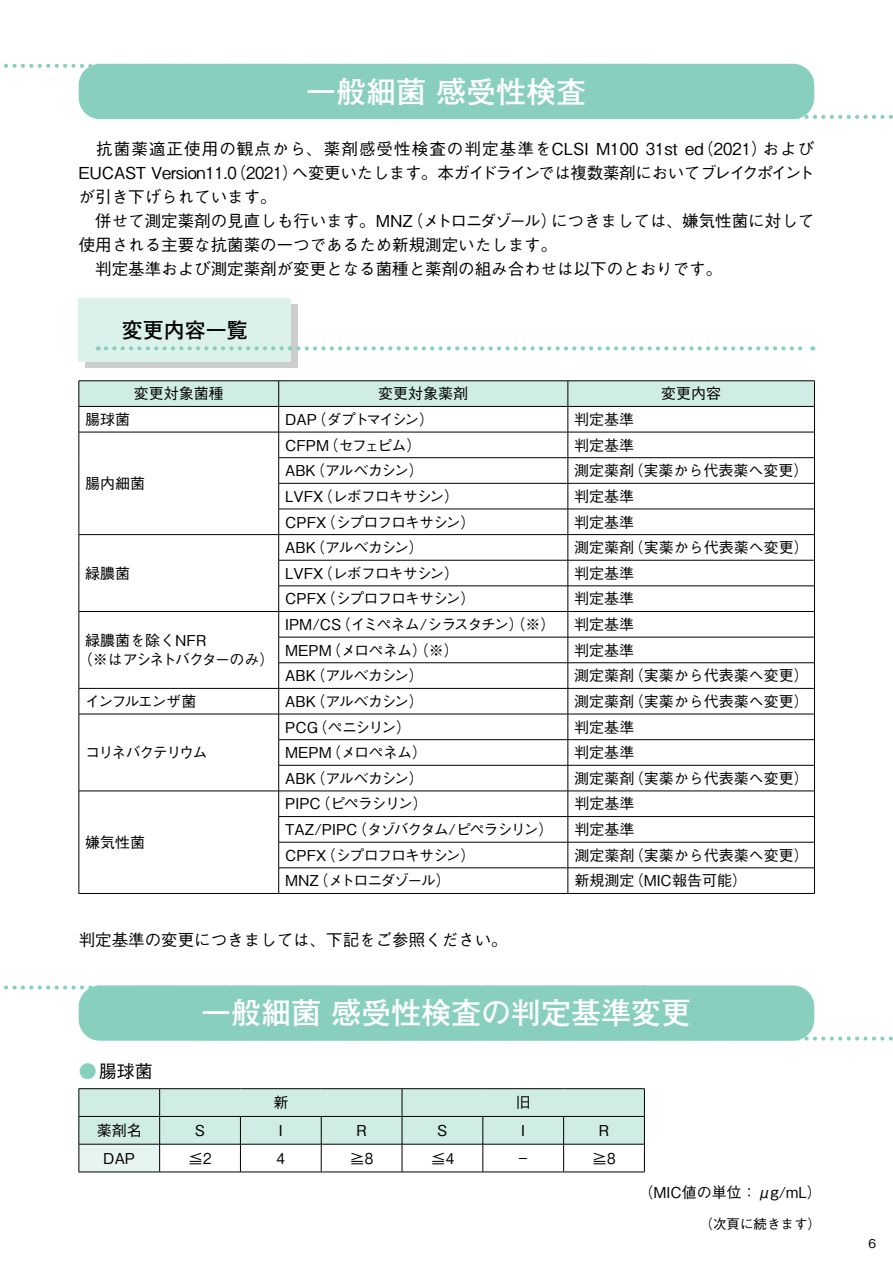
<style>
.page{position:relative;width:893px;height:1263px;background:#fff}
.page>*{position:absolute;margin:0;border:0;box-sizing:border-box;transform-origin:0 0}
.t1{font:700 30px "Futo Go B101 Pro";color:#fff}
.t2{font:700 21px "Futo Go B101 Pro";color:#000}
.t3{font:500 18px "Gothic BBB Pro";color:#000}
.t4{font:500 16.5px/24px "Gothic BBB Pro";color:#000}
.t5{font:500 15px/19.5px "Gothic BBB Pro";color:#000}
.t6{font:500 15px "Gothic BBB Pro";letter-spacing:-.045em;color:#000}
.t7{font:500 15px "Gothic BBB Pro";letter-spacing:-.065em;color:#000}
.t8{font:500 15px/25.7px "Gothic BBB Pro";letter-spacing:-.04em;color:#000}
.t9{font:500 15px "Gothic BBB Pro";letter-spacing:-.06em;color:#000}
.t10{font:500 15px "Gothic BBB Pro";letter-spacing:-.07em;color:#000}
.t11{font:500 15px "Gothic BBB Pro";letter-spacing:-.09em;color:#000}
.t12{font:500 15px "Gothic BBB Pro";letter-spacing:-.085em;color:#000}
.t13{font:500 15px "Gothic BBB Pro";letter-spacing:-.135em;color:#000}
.t14{font:500 15px "Gothic BBB Pro";letter-spacing:-.035em;color:#000}
.t15{font:500 15px "Gothic BBB Pro";letter-spacing:-.115em;color:#000}
.t16{font:500 15px "Gothic BBB Pro";letter-spacing:-.11em;color:#000}
.t17{font:500 15px "Gothic BBB Pro";color:#000;scale:.9 1}
.t18{font:500 15px "Gothic BBB Pro";color:#000;scale:.75 1}
.t19{font:500 13.5px "Gothic BBB Pro";color:#000}
.t20{font:500 12.15px "Gothic BBB Pro";color:#000}
.s1{color:#88cfbf}
</style>
<div class="page">
<svg style="left:4px;top:64px;width:92px;height:4px"></svg>
<svg style="left:797px;top:115px;width:96px;height:4px"></svg>
<div style="left:79px;top:64px;width:735px;height:55px;background:#88cfbf;border-radius:21px"></div>
<svg style="left:4px;top:985px;width:88px;height:4px"></svg>
<svg style="left:804px;top:1036px;width:89px;height:4px"></svg>
<div style="left:79px;top:985px;width:735px;height:56px;background:#88cfbf;border-radius:21px"></div>
<div style="left:85px;top:304px;width:213px;height:64px;background:#cdcdcd"></div>
<div style="left:79px;top:298px;width:212px;height:64px;background:#dbf1ec"></div>
<svg style="left:106px;top:346px;width:707px;height:4px"></svg>
<hr style="left:79px;top:380px;width:200px;height:1px;background:#000">
<hr style="left:279px;top:380px;width:289px;height:1px;background:#000">
<hr style="left:568px;top:380px;width:247px;height:1px;background:#000">
<svg style="left:79px;top:381px;width:736px;height:512px"></svg>
<hr style="left:79px;top:406px;width:200px;height:1px;background:#000">
<hr style="left:279px;top:406px;width:289px;height:1px;background:#000">
<hr style="left:568px;top:406px;width:247px;height:1px;background:#000">
<hr style="left:79px;top:893px;width:200px;height:1px;background:#000">
<hr style="left:279px;top:893px;width:289px;height:1px;background:#000">
<hr style="left:568px;top:893px;width:247px;height:1px;background:#000">
<hr style="left:160px;top:1172px;width:80px;height:1px;background:#000">
<hr style="left:240px;top:1172px;width:81px;height:1px;background:#000">
<hr style="left:321px;top:1172px;width:81px;height:1px;background:#000">
<hr style="left:402px;top:1172px;width:81px;height:1px;background:#000">
<hr style="left:483px;top:1172px;width:81px;height:1px;background:#000">
<hr style="left:564px;top:1172px;width:81px;height:1px;background:#000">
<hr style="left:79px;top:1088px;width:81px;height:1px;background:#000">
<hr style="left:79px;top:1172px;width:81px;height:1px;background:#000">
<hr style="left:160px;top:1088px;width:80px;height:1px;background:#000">
<hr style="left:240px;top:1088px;width:81px;height:1px;background:#000">
<hr style="left:321px;top:1088px;width:81px;height:1px;background:#000">
<hr style="left:402px;top:1088px;width:81px;height:1px;background:#000">
<hr style="left:483px;top:1088px;width:81px;height:1px;background:#000">
<hr style="left:564px;top:1088px;width:81px;height:1px;background:#000">
<svg style="left:79px;top:1089px;width:566px;height:83px"></svg>
<hr style="left:402px;top:1116px;width:81px;height:1px;background:#000">
<hr style="left:483px;top:1116px;width:81px;height:1px;background:#000">
<hr style="left:564px;top:1116px;width:81px;height:1px;background:#000">
<h1 class="t1" style="left:306px;top:67px;width:281px">一般細菌 感受性検査</h1>
<p class="t4" style="left:79px;top:135px;width:737px">　抗菌薬適正使用の観点から、薬剤感受性検査の判定基準をCLSI M100 31st ed（2021）およびEUCAST Version11.0（2021）へ変更いたします。本ガイドラインでは複数薬剤においてブレイクポイントが引き下げられています。<br>　併せて測定薬剤の見直しも行います。MNZ（メトロニダゾール）につきましては、嫌気性菌に対して使用される主要な抗菌薬の一つであるため新規測定いたします。<br>　判定基準および測定薬剤が変更となる菌種と薬剤の組み合わせは以下のとおりです。</p>
<p class="t2" style="left:122px;top:313px;width:127px">変更内容一覧</p>
<p class="t5" style="left:134px;top:382px;width:91px">変更対象菌種</p>
<p class="t5" style="left:378px;top:382px;width:92px">変更対象薬剤</p>
<p class="t5" style="left:661px;top:382px;width:61px">変更内容</p>
<p class="t5" style="left:85px;top:408px;width:46px">腸球菌</p>
<p class="t13" style="left:285px;top:407px;width:151px">DAP（ダプトマイシン）</p>
<p class="t5" style="left:574px;top:408px;width:61px">判定基準</p>
<p class="t5" style="left:85px;top:472px;width:61px">腸内細菌</p>
<p class="t5" style="left:85px;top:561px;width:46px">緑膿菌</p>
<p class="t5" style="left:78px;top:629px;width:198px;text-indent:8px">緑膿菌を除くNFR<br>（※はアシネトバクターのみ）</p>
<p class="t10" style="left:285px;top:433px;width:138px">CFPM（セフェピム）</p>
<p class="t5" style="left:574px;top:433px;width:61px">判定基準</p>
<p class="t6" style="left:285px;top:458px;width:140px">ABK（アルベカシン）</p>
<p class="t5" style="left:574px;top:459px;width:236px">測定薬剤（実薬から代表薬へ変更）</p>
<p class="t9" style="left:285px;top:484px;width:176px">LVFX（レボフロキサシン）</p>
<p class="t5" style="left:574px;top:485px;width:61px">判定基準</p>
<p class="t7" style="left:285px;top:510px;width:192px">CPFX（シプロフロキサシン）</p>
<p class="t5" style="left:574px;top:510px;width:61px">判定基準</p>
<p class="t6" style="left:285px;top:535px;width:140px">ABK（アルベカシン）</p>
<p class="t5" style="left:574px;top:536px;width:236px">測定薬剤（実薬から代表薬へ変更）</p>
<p class="t9" style="left:285px;top:561px;width:176px">LVFX（レボフロキサシン）</p>
<p class="t5" style="left:574px;top:561px;width:61px">判定基準</p>
<p class="t7" style="left:285px;top:587px;width:192px">CPFX（シプロフロキサシン）</p>
<p class="t5" style="left:574px;top:587px;width:61px">判定基準</p>
<p class="t8" style="left:285px;top:610px;width:351px">IPM/CS（イミペネム/シラスタチン）（※） 判定基準<br>MEPM（メロペネム）（※）</p>
<p class="t5" style="left:574px;top:638px;width:61px">判定基準</p>
<p class="t6" style="left:285px;top:664px;width:140px">ABK（アルベカシン）</p>
<p class="t5" style="left:574px;top:664px;width:236px">測定薬剤（実薬から代表薬へ変更）</p>
<p class="t16" style="left:85px;top:689px;width:113px">インフルエンザ菌</p>
<p class="t6" style="left:285px;top:689px;width:140px">ABK（アルベカシン）</p>
<p class="t5" style="left:574px;top:690px;width:236px">測定薬剤（実薬から代表薬へ変更）</p>
<p class="t15" style="left:85px;top:740px;width:124px">コリネバクテリウム</p>
<p class="t7" style="left:285px;top:715px;width:128px">PCG（ペニシリン）</p>
<p class="t5" style="left:574px;top:715px;width:61px">判定基準</p>
<p class="t14" style="left:285px;top:740px;width:143px">MEPM（メロペネム）</p>
<p class="t5" style="left:574px;top:741px;width:61px">判定基準</p>
<p class="t6" style="left:285px;top:766px;width:140px">ABK（アルベカシン）</p>
<p class="t5" style="left:574px;top:766px;width:236px">測定薬剤（実薬から代表薬へ変更）</p>
<p class="t5" style="left:85px;top:831px;width:61px">嫌気性菌</p>
<p class="t10" style="left:285px;top:792px;width:144px">PIPC（ピペラシリン）</p>
<p class="t5" style="left:574px;top:792px;width:61px">判定基準</p>
<p class="t11" style="left:285px;top:817px;width:270px">TAZ/PIPC（タゾバクタム/ピペラシリン）</p>
<p class="t5" style="left:574px;top:818px;width:61px">判定基準</p>
<p class="t7" style="left:285px;top:843px;width:192px">CPFX（シプロフロキサシン）</p>
<p class="t5" style="left:574px;top:843px;width:236px">測定薬剤（実薬から代表薬へ変更）</p>
<p class="t12" style="left:285px;top:869px;width:167px">MNZ（メトロニダゾール）</p>
<p class="t5" style="left:574px;top:869px;width:174px">新規測定（MIC報告可能）</p>
<p class="t4" style="left:79px;top:925px;width:431px">判定基準の変更につきましては、下記をご参照ください。</p>
<p class="t3" style="left:79px;top:1056px;width:76px"><span class="s1">●</span>腸球菌</p>
<h1 class="t1" style="left:201px;top:989px;width:491px">一般細菌 感受性検査の判定基準変更</h1>
<p class="t5" style="left:273px;top:1091px;width:16px">新</p>
<p class="t5" style="left:516px;top:1091px;width:16px">旧</p>
<p class="t5" style="left:97px;top:1119px;width:46px">薬剤名</p>
<p class="t5" style="left:195px;top:1119px;width:12px">S</p>
<p class="t5" style="left:279px;top:1119px;width:5px">I</p>
<p class="t5" style="left:356px;top:1119px;width:12px">R</p>
<p class="t5" style="left:437px;top:1119px;width:12px">S</p>
<p class="t5" style="left:521px;top:1119px;width:5px">I</p>
<p class="t5" style="left:599px;top:1119px;width:12px">R</p>
<p class="t5" style="left:103px;top:1146px;width:33px">DAP</p>
<p class="t5" style="left:188px;top:1146px;width:25px">≦2</p>
<p class="t17" style="left:277px;top:1146px;width:11px">4</p>
<p class="t5" style="left:350px;top:1146px;width:25px">≧8</p>
<p class="t5" style="left:431px;top:1146px;width:25px">≦4</p>
<p class="t18" style="left:518px;top:1146px;width:16px">－</p>
<p class="t5" style="left:592px;top:1146px;width:25px">≧8</p>
<p class="t5" style="left:639px;top:1181px;width:185px">（MIC値の単位：μg/mL）</p>
<p class="t19" style="left:700px;top:1213px;width:123px">（次頁に続きます）</p>
<p class="t20" style="left:868px;top:1234px;width:9px">6</p>
</div>
